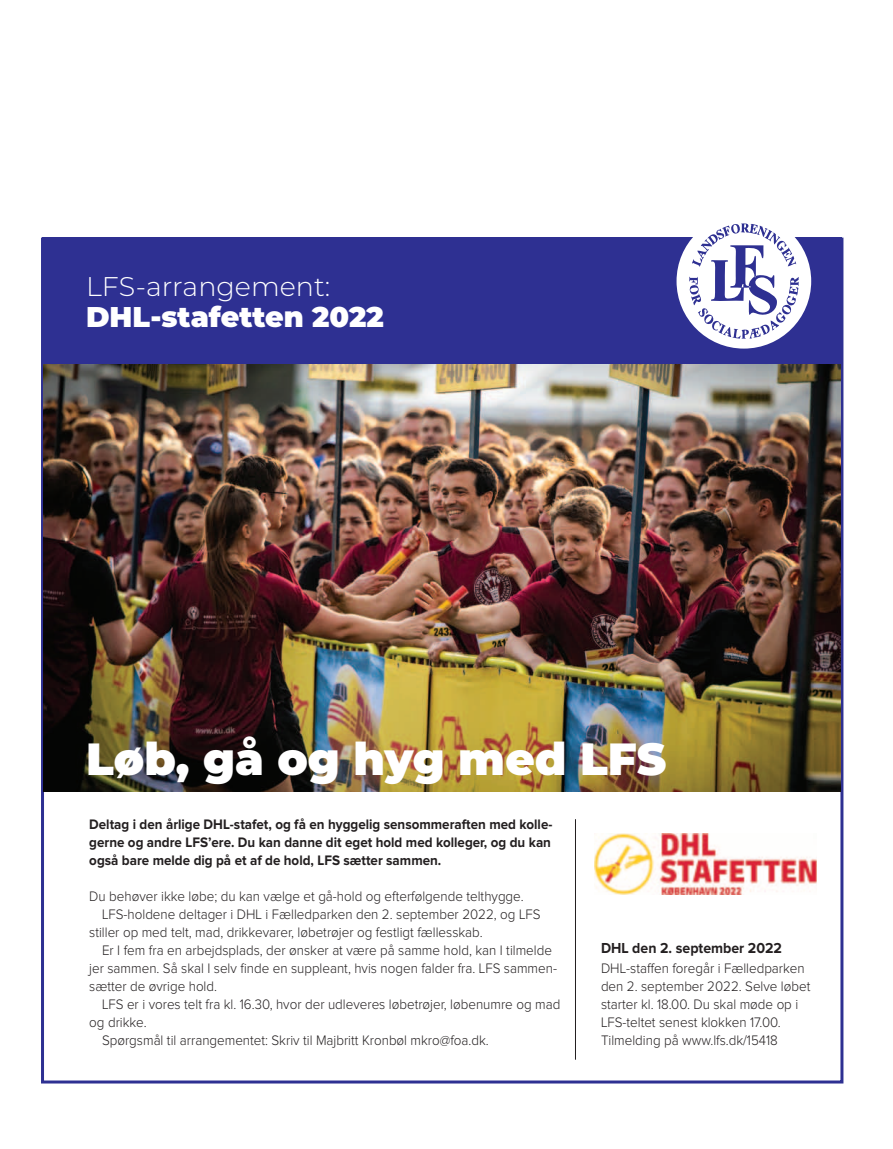
<style>
.page{position:relative;width:893px;height:1149px;background:#fff}
.page>*{position:absolute;margin:0;border:0;box-sizing:border-box;transform-origin:0 0}
.t1{font:900 45px "Montserrat";color:#fff}
.t2{font:900 28.5px "Montserrat";color:#fff}
.t3{font:300 27px "Montserrat";color:#fff}
.t4{font:700 15px "Proxima Nova";color:#231f20;scale:.94 1}
.t5{font:300 14.25px/18px "Proxima Nova";color:#231f20;scale:.94 1}
.t6{font:700 14.25px/18px "Proxima Nova";color:#231f20;text-align:justify;scale:.94 1}
</style>
<div class="page">
<img style="left:44px;top:364px;width:796px;height:427px">
<div style="left:43px;top:237px;width:799px;height:127px;background:#2e3092"></div>
<div style="left:676px;top:214px;width:135px;height:134px;background:#fff;border-radius:50%"></div>
<svg style="left:689px;top:223px;width:110px;height:115px"></svg>
<hr style="left:575px;top:819px;width:1px;height:240px;background:#231f20">
<img style="left:594px;top:833px;width:222px;height:60px">
<h3 class="t3" style="left:86px;top:268px;width:246px">LFS-arrangement:</h3>
<h2 class="t2" style="left:86px;top:295px;width:299px">DHL -stafetten 2022</h2>
<h1 class="t1" style="left:86px;top:724px;width:523px">Løb, gå og hyg med LFS</h1>
<p class="t6" style="left:89px;top:815px;width:494px">Deltag i den årlige DHL-stafet, og få en hyggelig sensommeraften med kolle&shy;gerne og andre LFS’ere. Du kan danne dit eget hold med kolleger, og du kan også bare melde dig på et af de hold, LFS sætter sammen.</p>
<p class="t5" style="left:89px;top:887px;width:464px">Du behøver ikke løbe; du kan vælge et gå-hold og efterfølgende telthygge.</p>
<p class="t5" style="left:102px;top:905px;width:468px">LFS-holdene deltager i DHL i Fælledparken den 2. september 2022, og LFS</p>
<p class="t5" style="left:89px;top:923px;width:420px">stiller op med telt, mad, drikkevarer, løbetrøjer og festligt fællesskab.</p>
<p class="t5" style="left:102px;top:941px;width:480px">Er I fem fra en arbejdsplads, der ønsker at være på samme hold, kan I tilmelde</p>
<p class="t5" style="left:89px;top:959px;width:499px">jer sammen. Så skal I selv finde en suppleant, hvis nogen falder fra. LFS sammen-</p>
<p class="t5" style="left:89px;top:977px;width:137px">sætter de øvrige hold.</p>
<p class="t5" style="left:102px;top:995px;width:489px">LFS er i vores telt fra kl. 16.30, hvor der udleveres løbetrøjer, løbenumre og mad</p>
<p class="t5" style="left:89px;top:1013px;width:63px">og drikke.</p>
<p class="t5" style="left:102px;top:1031px;width:413px">Spørgsmål til arrangementet: Skriv til Majbritt Kronbøl mkro@foa.dk.</p>
<p class="t4" style="left:601px;top:941px;width:194px">DHL den 2. september 2022</p>
<p class="t5" style="left:601px;top:959px;width:224px">DHL-staffen foregår i Fælledparken den 2. september 2022. Selve løbet starter kl. 18.00. Du skal møde op i LFS-teltet senest klokken 17.00.<br>Tilmelding på www.lfs.dk/15418</p>
</div>
